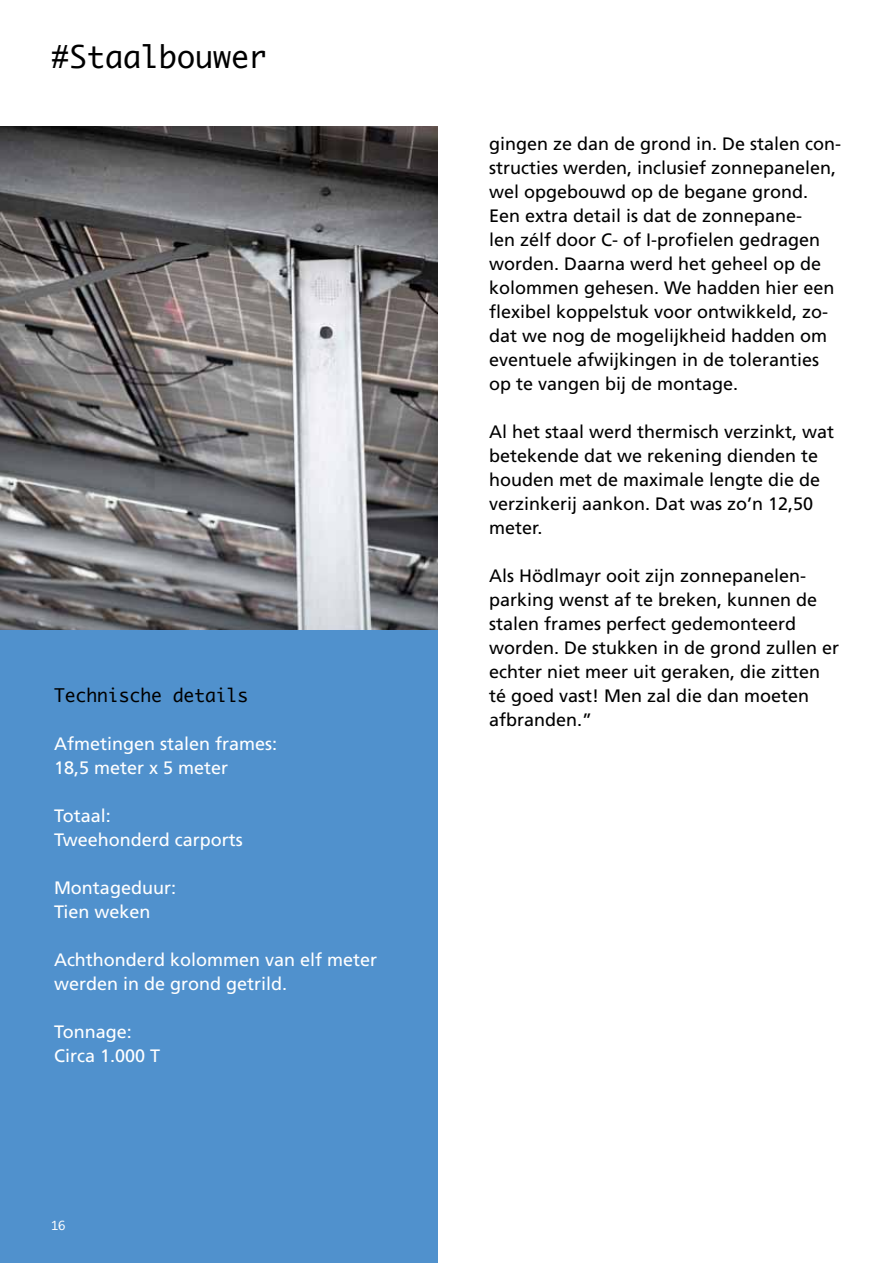
<style>
.page{position:relative;width:893px;height:1263px;background:#fff}
.page>*{position:absolute;margin:0;border:0;box-sizing:border-box;transform-origin:0 0}
.t1{font:30px "Monaco";color:#000}
.t2{font:18px/24px "Frutiger LT Std";color:#000}
.t3{font:18px/24px "Frutiger LT Std";color:#fff}
.t4{font:18px "Monaco";color:#000}
.t5{font:12px "Monaco";color:#fff}
</style>
<div class="page">
<img style="left:0;top:126px;width:438px;height:504px">
<div style="left:0;top:630px;width:438px;height:633px;background:#5091cd"></div>
<h1 class="t1" style="left:51px;top:31px;width:217px">#Staalbouwer</h1>
<p class="t4" style="left:54px;top:680px;width:196px">Technische details</p>
<p class="t3" style="left:54px;top:732px;width:225px">Afmetingen stalen frames:<br>18,5 meter x 5 meter</p>
<p class="t3" style="left:54px;top:804px;width:190px">Totaal:<br>Tweehonderd carports</p>
<p class="t3" style="left:54px;top:876px;width:124px">Montageduur:<br>Tien weken</p>
<p class="t3" style="left:54px;top:948px;width:325px">Achthonderd kolommen van elf meter werden in de grond getrild.</p>
<p class="t3" style="left:54px;top:1020px;width:108px">Tonnage:<br>Circa 1.000 T</p>
<p class="t5" style="left:51px;top:1215px;width:16px">16</p>
<p class="t2" style="left:489px;top:132px;width:354px">gingen ze dan de grond in. De stalen con&shy;structies werden, inclusief zonnepanelen, wel opgebouwd op de begane grond.<br>Een extra detail is dat de zonnepane-<br>len zélf door C- of I-profielen gedragen worden. Daarna werd het geheel op de kolommen gehesen. We hadden hier een flexibel koppelstuk voor ontwikkeld, zo&shy;dat we nog de mogelijkheid hadden om eventuele afwijkingen in de toleranties op te vangen bij de montage.</p>
<p class="t2" style="left:489px;top:420px;width:347px">Al het staal werd thermisch verzinkt, wat betekende dat we rekening dienden te houden met de maximale lengte die de verzinkerij aankon. Dat was zo’n 12,50 meter.</p>
<p class="t2" style="left:489px;top:564px;width:352px">Als Hödlmayr ooit zijn zonnepanelen&shy;parking wenst af te breken, kunnen de stalen frames perfect gedemonteerd worden. De stukken in de grond zullen er echter niet meer uit geraken, die zitten té goed vast! Men zal die dan moeten afbranden.”</p>
</div>
